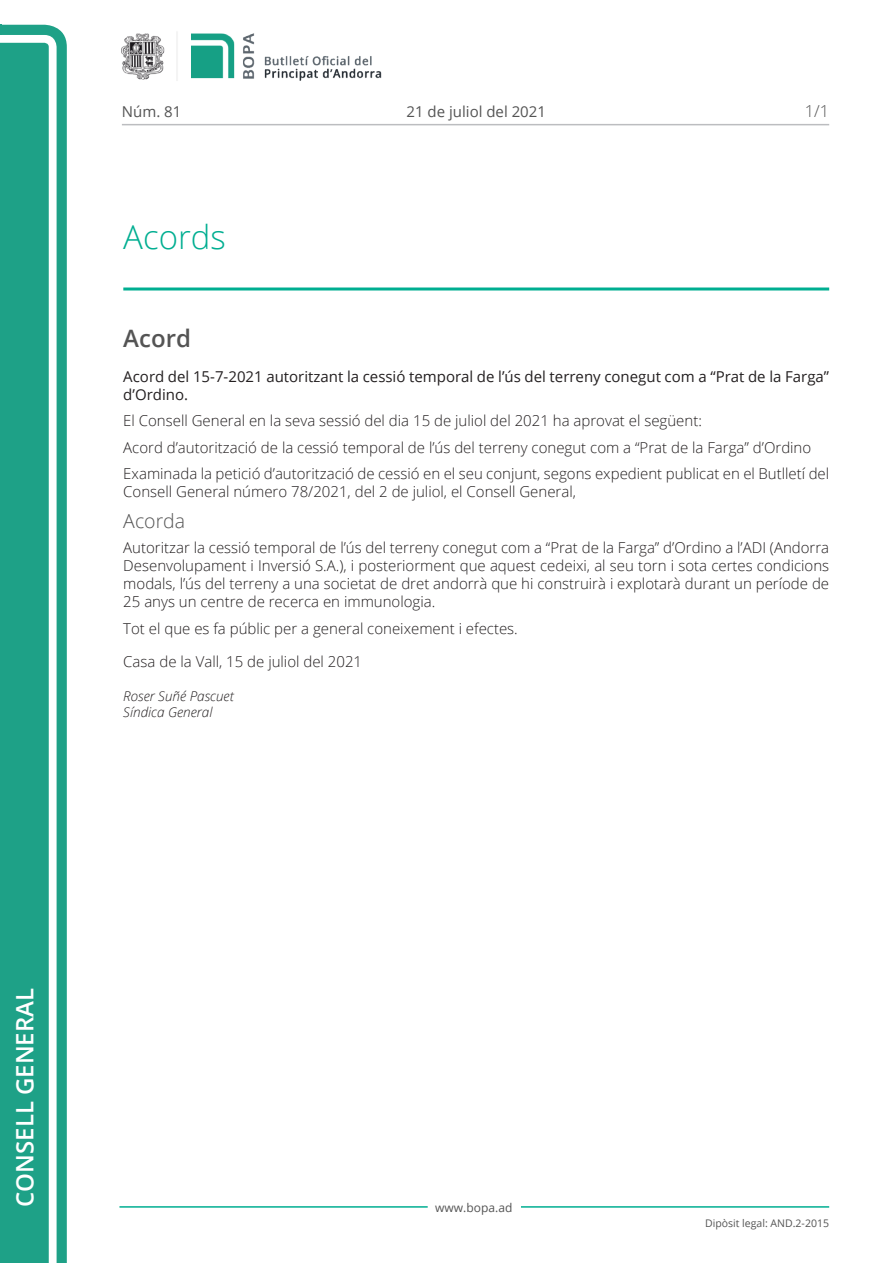
<style>
.page{position:relative;width:893px;height:1263px;background:#fff}
.page>*{position:absolute;margin:0;border:0;box-sizing:border-box;transform-origin:0 0}
.Titol_2_PAG{font:300 33px "Open Sans";color:#00ae91}
.t1{font:600 24px "Open Sans";color:#fff}
.Titol_3{font:600 24px "Open Sans";color:#545454}
.Titol_5{font:300 19.5px "Open Sans";color:#545454}
.num_pagina{font:300 16.5px "Open Sans";color:#545454}
.Body_text{font:300 15px/18px "Open Sans";color:#231f20}
.Body_text_sumari{font:15px/18px "Open Sans";color:#231f20}
.Data{font:300 15px "Open Sans";color:#231f20}
.carrer{font:15px "Open Sans";color:#545454}
.signatura{font:italic 300 13.5px/16.5px "Open Sans";color:#231f20}
.t2{font:12px "Open Sans";color:#545454}
.t3{font:10.5px "Open Sans";color:#545454}
</style>
<div class="page">
<svg style="left:0;top:25px;width:67px;height:1238px;fill:#1ea187"></svg>
<div style="left:0;top:43px;width:49px;height:1220px;background:#1ea187"></div>
<img style="left:122px;top:32px;width:260px;height:49px">
<hr style="left:119px;top:1206px;width:309px;height:2px;background:#00ae91">
<hr style="left:521px;top:1206px;width:308px;height:2px;background:#00ae91">
<hr style="left:122px;top:124px;width:707px;height:1px;background:#bcbdc0">
<hr style="left:123px;top:287px;width:706px;height:3px;background:#00ae91">
<p class="carrer" style="left:122px;top:102px;width:61px">Núm. 81</p>
<p class="carrer" style="left:406px;top:102px;width:141px">21 de juliol del 2021</p>
<p class="Titol_2_PAG" style="left:123px;top:215px;width:104px">Acords</p>
<p class="num_pagina" style="left:805px;top:100px;width:26px">1/1</p>
<p class="Titol_3" style="left:123px;top:321px;width:69px">Acord</p>
<p class="Body_text_sumari" style="left:123px;top:367px;width:707px">Acord del 15-7-2021 autoritzant la cessió temporal de l’ús del terreny conegut com a “Prat de la Farga” d’Ordino.</p>
<p class="Body_text" style="left:123px;top:411px;width:580px">El Consell General en la seva sessió del dia 15 de juliol del 2021 ha aprovat el següent:</p>
<p class="Body_text" style="left:123px;top:438px;width:689px">Acord d’autorització de la cessió temporal de l’ús del terreny conegut com a “Prat de la Farga” d’Ordino</p>
<p class="Body_text" style="left:123px;top:464px;width:707px">Examinada la petició d’autorització de cessió en el seu conjunt, segons expedient publicat en el Butlletí del<br>Consell General número 78/2021, del 2 de juliol, el Consell General,</p>
<p class="Titol_5" style="left:123px;top:508px;width:63px">Acorda</p>
<p class="Body_text" style="left:123px;top:538px;width:707px;text-align:justify">Autoritzar la cessió temporal de l’ús del terreny conegut com a “Prat de la Farga” d’Ordino a l’ADI (Andorra Desenvolupament i Inversió S.A.), i posteriorment que aquest cedeixi, al seu torn i sota certes condicions modals, l’ús del terreny a una societat de dret andorrà que hi construirà i explotarà durant un període de 25 anys un centre de recerca en immunologia.</p>
<p class="Body_text" style="left:123px;top:619px;width:396px">Tot el que es fa públic per a general coneixement i efectes.</p>
<p class="Data" style="left:123px;top:651px;width:240px">Casa de la Vall, 15 de juliol del 2021</p>
<p class="signatura" style="left:123px;top:687px;width:112px">Roser Suñé Pascuet<br>Síndica General</p>
<p class="t1" style="left:8px;top:1207px;width:220px;rotate:-90deg">Consell General</p>
<p class="t2" style="left:435px;top:1199px;width:79px">www.bopa.ad</p>
<p class="t3" style="left:705px;top:1216px;width:125px">Dipòsit legal: AND.2-2015</p>
</div>
